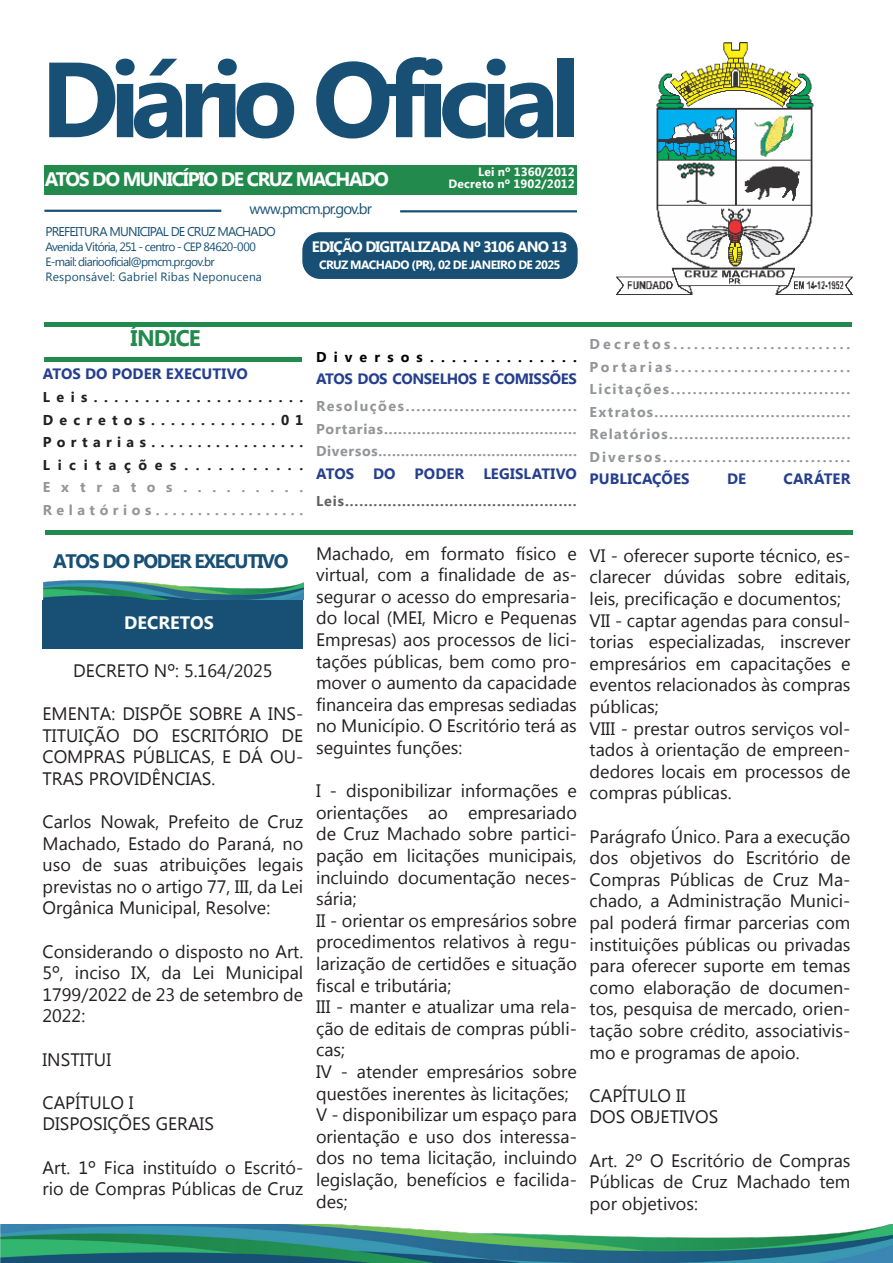
<style>
.page{position:relative;width:893px;height:1263px;background:#fff}
.page>*{position:absolute;margin:0;border:0;box-sizing:border-box;transform-origin:0 0}
.t1{font:700 106.5px "Myanmar Text";letter-spacing:-.085em;color:#175074}
.t2{font:700 22.5px "Myanmar Text";letter-spacing:-.04em;color:#228a4c}
.t3{font:700 19.5px "Myanmar Text";letter-spacing:-.075em;color:#fff}
.t4{font:700 19.5px "Myanmar Text";letter-spacing:-.07em;color:#175074}
.t5{font:18px/21.6px "Myanmar Text";color:#231f20;text-align:justify}
.t6{font:700 18px "Myanmar Text";color:#fff}
.t7{font:700 15px "Myanmar Text";color:#253f8e}
.t8{font:700 15px "Myanmar Text";letter-spacing:-.05em;color:#fff}
.t9{font:700 15px "Myanmar Text";letter-spacing:-.025em;color:#253f8e}
.t10{font:15px "Myanmar Text";letter-spacing:-.065em;color:#175074}
.t11{font:700 14.25px/22.5px "Myanmar Text";letter-spacing:.115em;color:#939598;text-align:justify}
.t12{font:700 14.25px/22.5px "Myanmar Text";letter-spacing:.06em;color:#939598}
.t13{font:700 14.25px "Myanmar Text";color:#636366}
.t14{font:700 14.25px "Myanmar Text";letter-spacing:.435em;color:#231f20}
.t15{font:700 14.25px "Myanmar Text";letter-spacing:.19em;color:#939598}
.t16{font:700 14.25px "Myanmar Text";letter-spacing:.215em;color:#939598}
.t17{font:700 14.25px "Myanmar Text";letter-spacing:.32em;color:#939598}
.t18{font:700 14.25px "Myanmar Text";letter-spacing:.375em;color:#231f20}
.t19{font:700 14.25px "Myanmar Text";letter-spacing:.5em;color:#000}
.t20{font:700 14.25px "Myanmar Text";letter-spacing:.535em;color:#231f20}
.t21{font:700 14.25px "Myanmar Text";letter-spacing:.75em;color:#939598}
.t22{font:12.75px "Myanmar Text";letter-spacing:-.06em;color:#175074}
.t23{font:12px "Myanmar Text";letter-spacing:-.05em;color:#175074}
.t24{font:12px "Myanmar Text";letter-spacing:.015em;color:#175074}
.t25{font:700 12px "Myanmar Text";letter-spacing:-.05em;color:#fff}
.t26{font:700 12px "Myanmar Text";letter-spacing:.015em;color:#fff}
.t27{font:700 12px "Myanmar Text";letter-spacing:.005em;color:#fff}
</style>
<div class="page">
<img style="left:616px;top:42px;width:236px;height:252px">
<div style="left:44px;top:165px;width:533px;height:29px;background:#228a4c"></div>
<hr style="left:44px;top:210px;width:177px;height:2px;background:#175074">
<hr style="left:400px;top:210px;width:177px;height:2px;background:#175074">
<div style="left:302px;top:232px;width:276px;height:47px;background:#175074;border-radius:18px"></div>
<hr style="left:44px;top:322px;width:808px;height:4px;background:#228a4c">
<div style="left:45px;top:530px;width:808px;height:5px;background:#228a4c"></div>
<div style="left:44px;top:357px;width:258px;height:5px;background:#228a4c"></div>
<img style="left:0;top:1224px;width:893px;height:39px">
<img style="left:43px;top:580px;width:260px;height:20px">
<div style="left:43px;top:600px;width:260px;height:49px;background:#175074"></div>
<p class="t1" style="left:41px;top:38px;width:541px">Diário Oficial</p>
<p class="t3" style="left:45px;top:168px;width:346px">ATOS DO MUNICÍPIO DE CRUZ MACHADO</p>
<p class="t27" style="left:478px;top:164px;width:98px">Lei nº 1360/2012</p>
<p class="t26" style="left:448px;top:176px;width:128px">Decreto nº 1902/2012</p>
<p class="t10" style="left:249px;top:200px;width:124px">www.pmcm.pr.gov.br</p>
<p class="t22" style="left:45px;top:224px;width:232px">PREFEITURA MUNICIPAL DE CRUZ MACHADO</p>
<p class="t23" style="left:45px;top:240px;width:212px">Avenida Vitória, 251 - centro - CEP 84620-000</p>
<p class="t23" style="left:45px;top:255px;width:171px">E-mail: diariooficial@pmcm.pr.gov.br</p>
<p class="t24" style="left:45px;top:270px;width:218px">Responsável: Gabriel Ribas Neponucena</p>
<p class="t8" style="left:312px;top:238px;width:257px">EDIÇÃO DIGITALIZADA Nº 3106 ANO 13</p>
<p class="t25" style="left:319px;top:258px;width:243px">CRUZ MACHADO (PR), 02 DE JANEIRO DE 2025</p>
<p class="t2" style="left:131px;top:325px;width:72px">ÍNDICE</p>
<p class="t7" style="left:43px;top:365px;width:207px">ATOS DO PODER EXECUTIVO</p>
<p class="t14" style="left:43px;top:389px;width:262px">Leis.....................</p>
<p class="t14" style="left:43px;top:411px;width:262px">Decretos.............01</p>
<p class="t18" style="left:43px;top:434px;width:262px">Portarias.................</p>
<p class="t20" style="left:43px;top:456px;width:262px">Licitações...........</p>
<p class="t21" style="left:43px;top:479px;width:262px">Extratos.........</p>
<p class="t17" style="left:43px;top:501px;width:262px">Relatórios..................</p>
<p class="t4" style="left:53px;top:549px;width:237px">ATOS DO PODER EXECUTIVO</p>
<p class="t6" style="left:124px;top:612px;width:91px">DECRETOS</p>
<p class="t5" style="left:73px;top:660px;width:201px">DECRETO Nº: 5.164/2025</p>
<p class="t5" style="left:43px;top:703px;width:262px">EMENTA: DISPÕE SOBRE A INS-TITUIÇÃO DO ESCRITÓRIO DE COMPRAS PÚBLICAS, E DÁ OU-TRAS PROVIDÊNCIAS.</p>
<p class="t5" style="left:43px;top:811px;width:262px">Carlos Nowak, Prefeito de Cruz Machado, Estado do Paraná, no uso de suas atribuições legais previstas no o artigo 77, III, da Lei Orgânica Municipal, Resolve:</p>
<p class="t5" style="left:43px;top:940px;width:262px">Considerando o disposto no Art.<br>5º, inciso IX, da Lei Municipal 1799/2022 de 23 de setembro de 2022:</p>
<p class="t5" style="left:43px;top:1048px;width:70px">INSTITUI</p>
<p class="t5" style="left:43px;top:1092px;width:93px">CAPÍTULO I</p>
<p class="t5" style="left:43px;top:1113px;width:173px">DISPOSIÇÕES GERAIS</p>
<p class="t5" style="left:43px;top:1156px;width:262px">Art. 1º Fica instituído o Escritó&shy;rio de Compras Públicas de Cruz</p>
<p class="t19" style="left:316px;top:348px;width:262px">Diversos..............</p>
<p class="t9" style="left:316px;top:370px;width:262px">ATOS DOS CONSELHOS E COMISSÕES</p>
<p class="t11" style="left:316px;top:395px;width:262px">Resoluções................................</p>
<p class="t12" style="left:316px;top:417px;width:262px">Portarias.........................................<br>Diversos............................................</p>
<p class="t7" style="left:316px;top:465px;width:40px">ATOS</p>
<p class="t7" style="left:373px;top:465px;width:24px">DO</p>
<p class="t7" style="left:415px;top:465px;width:51px">PODER</p>
<p class="t7" style="left:483px;top:465px;width:95px">LEGISLATIVO</p>
<p class="t13" style="left:316px;top:492px;width:262px">Leis.................................................</p>
<p class="t5" style="left:316px;top:543px;width:262px">Machado, em formato físico e virtual, com a finalidade de as&shy;segurar o acesso do empresaria&shy;do local (MEI, Micro e Pequenas Empresas) aos processos de lici&shy;tações públicas, bem como pro&shy;mover o aumento da capacidade financeira das empresas sediadas no Município. O Escritório terá as seguintes funções:</p>
<p class="t5" style="left:316px;top:780px;width:262px">I - disponibilizar informações e orientações ao empresariado de Cruz Machado sobre partici&shy;pação em licitações municipais, incluindo documentação neces&shy;sária;</p>
<p class="t5" style="left:316px;top:910px;width:262px">II - orientar os empresários sobre procedimentos relativos à regu&shy;larização de certidões e situação fiscal e tributária;</p>
<p class="t5" style="left:316px;top:996px;width:262px">III - manter e atualizar uma rela&shy;ção de editais de compras públi&shy;cas;</p>
<p class="t5" style="left:316px;top:1061px;width:262px">IV - atender empresários sobre questões inerentes às licitações;</p>
<p class="t5" style="left:316px;top:1104px;width:262px">V - disponibilizar um espaço para orientação e uso dos interessa&shy;dos no tema licitação, incluindo legislação, benefícios e facilida&shy;des;</p>
<p class="t16" style="left:590px;top:336px;width:262px">Decretos..........................</p>
<p class="t15" style="left:590px;top:359px;width:262px">Portarias...........................</p>
<p class="t11" style="left:590px;top:378px;width:262px">Licitações.................................</p>
<p class="t11" style="left:590px;top:401px;width:262px">Extratos.......................................<br>Relatórios....................................<br>Diversos................................</p>
<p class="t7" style="left:590px;top:470px;width:102px">PUBLICAÇÕES</p>
<p class="t7" style="left:727px;top:470px;width:21px">DE</p>
<p class="t7" style="left:783px;top:470px;width:69px">CARÁTER</p>
<p class="t5" style="left:590px;top:545px;width:262px">VI - oferecer suporte técnico, es&shy;clarecer dúvidas sobre editais, leis, precificação e documentos;</p>
<p class="t5" style="left:590px;top:609px;width:262px">VII - captar agendas para consul&shy;torias especializadas, inscrever empresários em capacitações e eventos relacionados às compras públicas;</p>
<p class="t5" style="left:590px;top:717px;width:262px">VIII - prestar outros serviços vol&shy;tados à orientação de empreen&shy;dedores locais em processos de compras públicas.</p>
<p class="t5" style="left:590px;top:825px;width:262px">Parágrafo Único. Para a execução dos objetivos do Escritório de Compras Públicas de Cruz Ma&shy;chado, a Administração Munici&shy;pal poderá firmar parcerias com instituições públicas ou privadas para oferecer suporte em temas como elaboração de documen&shy;tos, pesquisa de mercado, orien&shy;tação sobre crédito, associativis&shy;mo e programas de apoio.</p>
<p class="t5" style="left:590px;top:1085px;width:97px">CAPÍTULO II</p>
<p class="t5" style="left:590px;top:1106px;width:130px">DOS OBJETIVOS</p>
<p class="t5" style="left:590px;top:1149px;width:262px">Art. 2º O Escritório de Compras Públicas de Cruz Machado tem por objetivos:</p>
</div>
